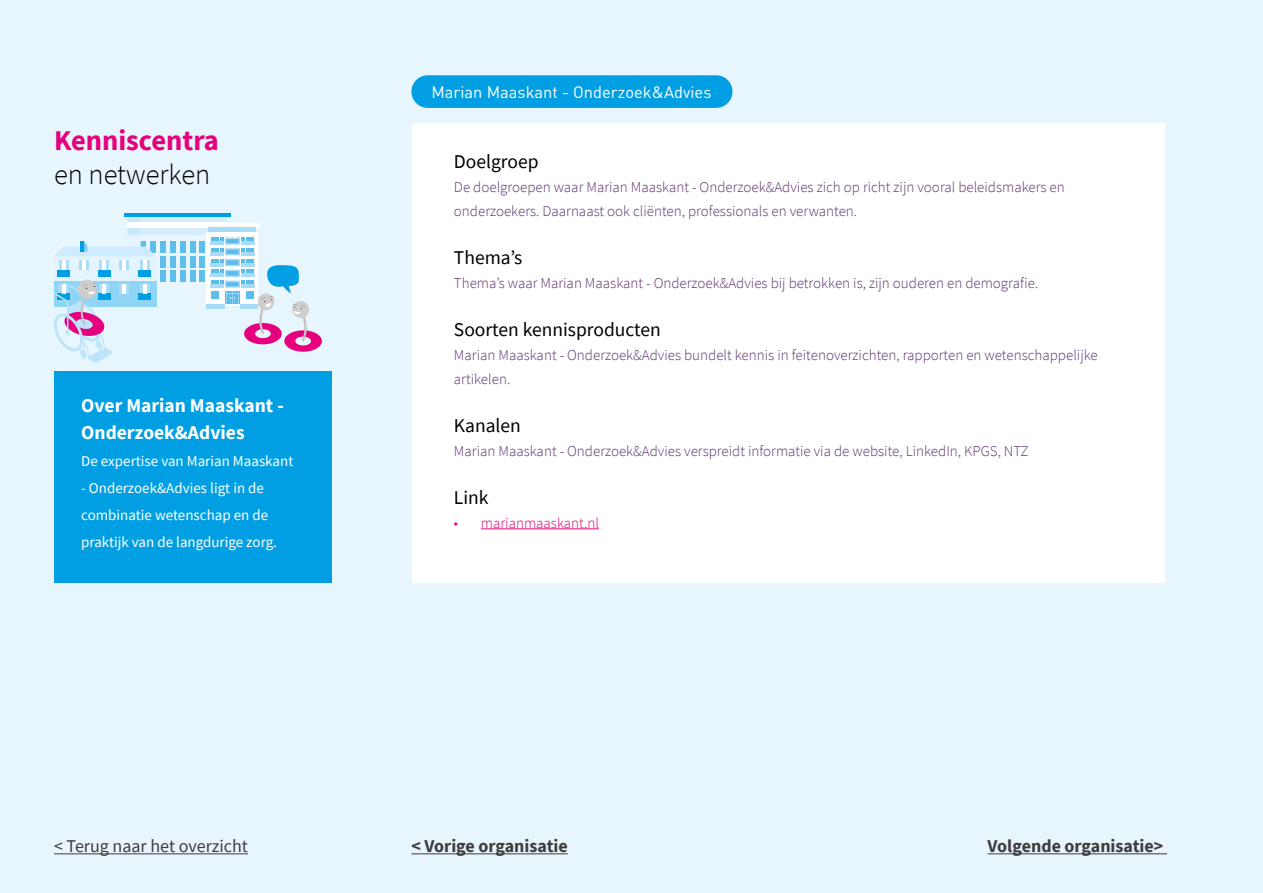
<style>
.page{position:relative;width:1263px;height:893px;background:#e7f5fc}
.page>*{position:absolute;margin:0;border:0;box-sizing:border-box;transform-origin:0 0}
.t1{font:700 28.5px "Source Sans Pro";color:#e6007d}
.t2{font:300 28.5px "Source Sans Pro";color:#000}
.t3{font:19.5px "Source Sans Pro";color:#000}
.t4{font:700 19.5px/27px "Source Sans Pro";color:#fff}
.t5{font:700 18px "Source Sans Pro";color:#403d3d}
.t6{font:18px "Source Sans Pro";color:#403d3d}
.t7{font:16.5px "DIN Pro";color:#fff}
.t8{font:300 15px/24px "Source Sans Pro";color:#5e3370}
.t9{font:15px/27px "Source Sans Pro";color:#fff}
.t10{font:300 15px "Source Sans Pro";color:#e6007d}
</style>
<div class="page">
<hr style="left:54px;top:853px;width:194px;height:1px;background:#403d3d">
<hr style="left:988px;top:853px;width:179px;height:1px;background:#403d3d">
<hr style="left:411px;top:853px;width:157px;height:1px;background:#403d3d">
<div style="left:128px;top:215px;width:99px;height:74px;background:#d6eefc"></div>
<div style="left:128px;top:235px;width:99px;height:54px;background:#eaf6fe"></div>
<div style="left:128px;top:223px;width:99px;height:5px;background:#fff"></div>
<div style="left:160px;top:241px;width:6px;height:12px;background:#60beec"></div>
<div style="left:170px;top:241px;width:6px;height:12px;background:#60beec"></div>
<div style="left:180px;top:241px;width:5px;height:12px;background:#60beec"></div>
<div style="left:190px;top:241px;width:5px;height:12px;background:#60beec"></div>
<div style="left:200px;top:241px;width:5px;height:12px;background:#60beec"></div>
<div style="left:160px;top:256px;width:6px;height:11px;background:#60beec"></div>
<div style="left:170px;top:256px;width:6px;height:11px;background:#60beec"></div>
<div style="left:180px;top:256px;width:5px;height:11px;background:#60beec"></div>
<div style="left:190px;top:256px;width:5px;height:11px;background:#60beec"></div>
<div style="left:200px;top:256px;width:5px;height:11px;background:#60beec"></div>
<div style="left:160px;top:270px;width:6px;height:12px;background:#60beec"></div>
<div style="left:170px;top:270px;width:6px;height:12px;background:#60beec"></div>
<div style="left:180px;top:270px;width:5px;height:12px;background:#60beec"></div>
<div style="left:190px;top:270px;width:5px;height:12px;background:#60beec"></div>
<div style="left:200px;top:270px;width:5px;height:12px;background:#60beec"></div>
<hr style="left:124px;top:214px;width:106px;height:3px;background:#009fe3">
<div style="left:207px;top:232px;width:51px;height:72px;background:#fff"></div>
<svg style="left:208px;top:224px;width:52px;height:4px"></svg>
<hr style="left:209px;top:228px;width:47px;height:4px;background:#a7dcf8">
<hr style="left:207px;top:304px;width:51px;height:4px;background:#a7dcf8">
<svg style="left:210px;top:237px;width:112px;height:115px"></svg>
<svg style="left:54px;top:217px;width:102px;height:146px"></svg>
<div style="left:412px;top:123px;width:753px;height:460px;background:#fff"></div>
<div style="left:411px;top:75px;width:321px;height:33px;background:#009fe3;border-radius:16px"></div>
<div style="left:54px;top:371px;width:278px;height:212px;background:#009fe3"></div>
<hr style="left:481px;top:528px;width:118px;height:1px;background:#e6007d">
<h1 class="t1" style="left:54px;top:122px;width:166px">Kenniscentra</h1>
<h1 class="t2" style="left:54px;top:158px;width:158px">en netwerken</h1>
<h2 class="t4" style="left:81px;top:392px;width:204px">Over Marian Maaskant -<br>Onderzoek&amp;Advies</h2>
<p class="t9" style="left:81px;top:448px;width:214px">De expertise van Marian Maaskant</p>
<p class="t9" style="left:81px;top:475px;width:197px">- Onderzoek&amp;Advies ligt in de combinatie wetenschap en de praktijk van de langdurige zorg.</p>
<p class="t7" style="left:431px;top:81px;width:282px">Marian Maaskant - Onderzoek&amp;Advies</p>
<h2 class="t3" style="left:454px;top:149px;width:86px">Doelgroep</h2>
<p class="t8" style="left:454px;top:175px;width:612px">De doelgroepen waar Marian Maaskant - Onderzoek&amp;Advies zich op richt zijn vooral beleidsmakers en onderzoekers. Daarnaast ook cliënten, professionals en verwanten.</p>
<h2 class="t3" style="left:454px;top:245px;width:70px">Thema’s</h2>
<p class="t8" style="left:454px;top:271px;width:586px">Thema’s waar Marian Maaskant - Onderzoek&amp;Advies bij betrokken is, zijn ouderen en demografie.</p>
<h2 class="t3" style="left:454px;top:317px;width:208px">Soorten kennisproducten</h2>
<p class="t8" style="left:454px;top:343px;width:645px">Marian Maaskant - Onderzoek&amp;Advies bundelt kennis in feitenoverzichten, rapporten en wetenschappelijke artikelen.</p>
<h2 class="t3" style="left:454px;top:413px;width:68px">Kanalen</h2>
<p class="t8" style="left:454px;top:439px;width:576px">Marian Maaskant - Onderzoek&amp;Advies verspreidt informatie via de website, LinkedIn, KPGS, NTZ</p>
<h2 class="t3" style="left:454px;top:485px;width:36px">Link</h2>
<p class="t10" style="left:454px;top:514px;width:146px">• marianmaaskant.nl</p>
<p class="t6" style="left:54px;top:835px;width:195px">&lt; Terug naar het overzicht</p>
<p class="t5" style="left:411px;top:834px;width:158px">&lt; Vorige organisatie</p>
<p class="t5" style="left:988px;top:834px;width:177px">Volgende organisatie&gt;</p>
</div>
